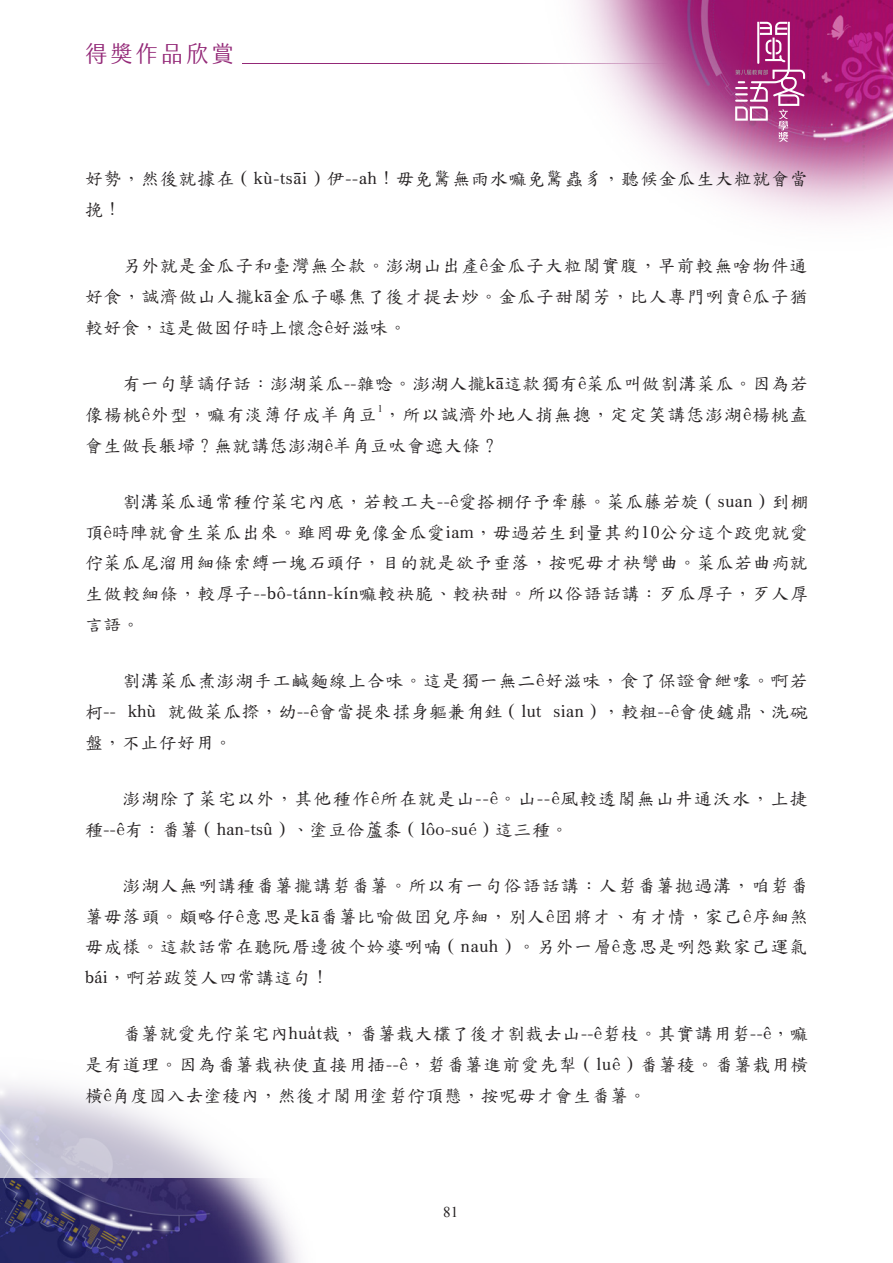
<style>
.page{position:relative;width:893px;height:1263px;background:#fff}
.page>*{position:absolute;margin:0;border:0;box-sizing:border-box;transform-origin:0 0}
.t1{font:22.5px "jf jinxuan fresh 2.2 Book";letter-spacing:.125em;color:#932877}
.C_內文{font:18px/30.8px "TWKAI";letter-spacing:.04em;color:#231f20;text-align:justify}
.C_內文-2{font:18px/30.8px "TWKAI";letter-spacing:.06em;color:#231f20}
.t2{font:15px "Times New Roman";color:#231f20}
.C_內文-3{font:10.5px "TWKAI";color:#231f20}
</style>
<div class="page">
<img style="left:0;top:1178px;width:300px;height:85px">
<img style="left:577px;top:0;width:316px;height:220px">
<svg style="left:735px;top:22px;width:70px;height:120px;background:#b44e8f"></svg>
<hr style="left:242px;top:63px;width:426px;height:1px;background:#932877">
<p class="t1" style="left:85px;top:41px;width:150px">得獎作品欣賞</p>
<p class="C_內文" style="left:85px;top:163px;width:725px">好勢，然後就據在（kù-tsāi）伊--ah！毋免驚無雨水嘛免驚蟲豸，聽候金瓜生大粒就會當挽！</p>
<p class="C_內文" style="left:85px;top:250px;width:724px;text-indent:37px">另外就是金瓜子和臺灣無仝款。澎湖山出產ê金瓜子大粒閣實腹，早前較無啥物件通好食，誠濟做山人攏kā金瓜子曝焦了後才提去炒。金瓜子甜閣芳，比人專門咧賣ê瓜子猶較好食，這是做囡仔時上懷念ê好滋味。</p>
<p class="C_內文" style="left:85px;top:367px;width:724px;text-align:right">有一句孽譎仔話：澎湖菜瓜--雜唸。澎湖人攏kā這款獨有ê菜瓜叫做割溝菜瓜。因為若<br>像楊桃ê外型，嘛有淡薄仔成羊角豆，所以誠濟外地人捎無摠，定定笑講恁澎湖ê楊桃盍</p>
<p class="C_內文-3" style="left:378px;top:400px;width:7px">1</p>
<p class="C_內文" style="left:85px;top:429px;width:415px">會生做長躼埽？無就講恁澎湖ê羊角豆呔會遮大條？</p>
<p class="C_內文" style="left:85px;top:485px;width:725px;text-indent:37px">割溝菜瓜通常種佇菜宅內底，若較工夫--ê愛搭棚仔予牽藤。菜瓜藤若旋（suan）到棚頂ê時陣就會生菜瓜出來。雖罔毋免像金瓜愛iam，毋過若生到量其約10公分這个跤兜就愛佇菜瓜尾溜用細條索縛一塊石頭仔，目的就是欲予垂落，按呢毋才袂彎曲。菜瓜若曲痀就生做較細條，較厚子--bô-tánn-kín嘛較袂脆、較袂甜。所以俗語話講：歹瓜厚子，歹人厚言語。</p>
<p class="C_內文" style="left:85px;top:664px;width:724px;text-indent:37px">割溝菜瓜煮澎湖手工鹹麵線上合味。這是獨一無二ê好滋味，食了保證會紲喙。啊若柯-- khù 就做菜瓜摖，幼--ê會當提來揉身軀兼甪鉎（lut sian），較粗--ê會使鑢鼎、洗碗盤，不止仔好用。</p>
<p class="C_內文-2" style="left:85px;top:782px;width:724px;text-indent:37px">澎湖除了菜宅以外，其他種作ê所在就是山--ê。山--ê風較透閣無山井通沃水，上捷種--ê有：番薯（han-tsû）、塗豆佮蘆黍（lôo-sué）這三種。</p>
<p class="C_內文" style="left:85px;top:869px;width:724px;text-indent:37px">澎湖人無咧講種番薯攏講硩番薯。所以有一句俗語話講：人硩番薯拋過溝，咱硩番薯毋落頭。頗略仔ê意思是kā番薯比喻做囝兒序細，別人ê囝將才、有才情，家己ê序細煞毋成樣。這款話常在聽阮厝邊彼个妗婆咧喃（nauh）。另外一層ê意思是咧怨歎家己運氣bái，啊若跋筊人四常講這句！</p>
<p class="C_內文" style="left:85px;top:1018px;width:725px;text-indent:37px">番薯就愛先佇菜宅內hua̍t裁，番薯栽大欉了後才割裁去山--ê硩枝。其實講用硩--ê，嘛是有道理。因為番薯栽袂使直接用插--ê，硩番薯進前愛先犁（luê）番薯稜。番薯栽用橫橫ê角度囥入去塗稜內，然後才閣用塗硩佇頂懸，按呢毋才會生番薯。</p>
<p class="t2" style="left:443px;top:1202px;width:16px">81</p>
</div>
